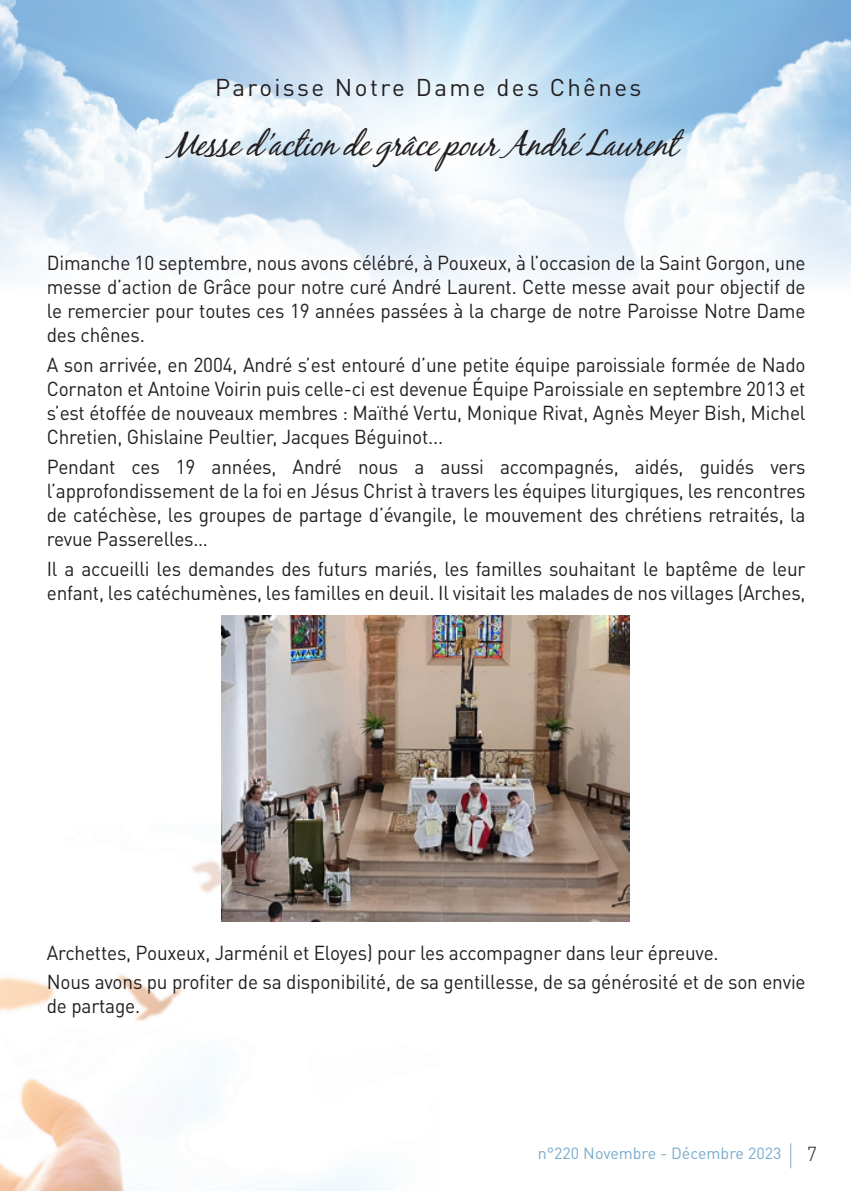
<style>
.page{position:relative;width:851px;height:1191px;background:#fff}
.page>*{position:absolute;margin:0;border:0;box-sizing:border-box;transform-origin:0 0}
.Titre_BlackJack{font:italic 34px "Black Jack";color:#231f20;scale:.95 1}
.t1{font:24px "DIN Pro";letter-spacing:.1em;color:#231f20}
.TXT_COURANT{font:20px/24px "DIN Pro";letter-spacing:-.01em;color:#231f20;text-align:justify;scale:.95 1}
.t2{font:300 20px "DIN Pro";color:#231f20}
.t3{font:16px "DIN Pro";color:#79aacb}
</style>
<div class="page">
<img style="left:0;top:0;width:850px;height:282px">
<img style="left:0;top:861px;width:438px;height:330px">
<img style="left:221px;top:615px;width:408px;height:306px">
<svg style="left:790px;top:1143px;width:1px;height:25px"></svg>
<p class="t1" style="left:215px;top:69px;width:427px">Paroisse Notre Dame des Chênes</p>
<p class="Titre_BlackJack" style="left:168px;top:123px;width:556px">Messed’actiondegrâcepourAndréLaurent</p>
<p class="TXT_COURANT" style="left:47px;top:249px;width:800px">Dimanche 10 septembre, nous avons célébré, à Pouxeux, à l’occasion de la Saint Gorgon, une messe d’action de Grâce pour notre curé André Laurent. Cette messe avait pour objectif de le remercier pour toutes ces 19 années passées à la charge de notre Paroisse Notre Dame des chênes.</p>
<p class="TXT_COURANT" style="left:47px;top:351px;width:800px">A son arrivée, en 2004, André s’est entouré d’une petite équipe paroissiale formée de Nado Cornaton et Antoine Voirin puis celle-ci est devenue Équipe Paroissiale en septembre 2013 et s’est étoffée de nouveaux membres : Maïthé Vertu, Monique Rivat, Agnès Meyer Bish, Michel Chretien, Ghislaine Peultier, Jacques Béguinot...</p>
<p class="TXT_COURANT" style="left:47px;top:452px;width:800px">Pendant ces 19 années, André nous a aussi accompagnés, aidés, guidés vers l’approfondissement de la foi en Jésus Christ à travers les équipes liturgiques, les rencontres de catéchèse, les groupes de partage d’évangile, le mouvement des chrétiens retraités, la revue Passerelles…</p>
<p class="TXT_COURANT" style="left:47px;top:554px;width:800px">Il a accueilli les demandes des futurs mariés, les familles souhaitant le baptême de leur enfant, les catéchumènes, les familles en deuil. Il visitait les malades de nos villages (Arches,</p>
<p class="TXT_COURANT" style="left:47px;top:938px;width:708px">Archettes, Pouxeux, Jarménil et Eloyes) pour les accompagner dans leur épreuve.</p>
<p class="TXT_COURANT" style="left:47px;top:968px;width:800px">Nous avons pu profiter de sa disponibilité, de sa gentillesse, de sa générosité et de son envie de partage.</p>
<p class="t3" style="left:537px;top:1141px;width:245px">n°220 Novembre - Décembre 2023</p>
<p class="t2" style="left:806px;top:1138px;width:12px">7</p>
</div>
